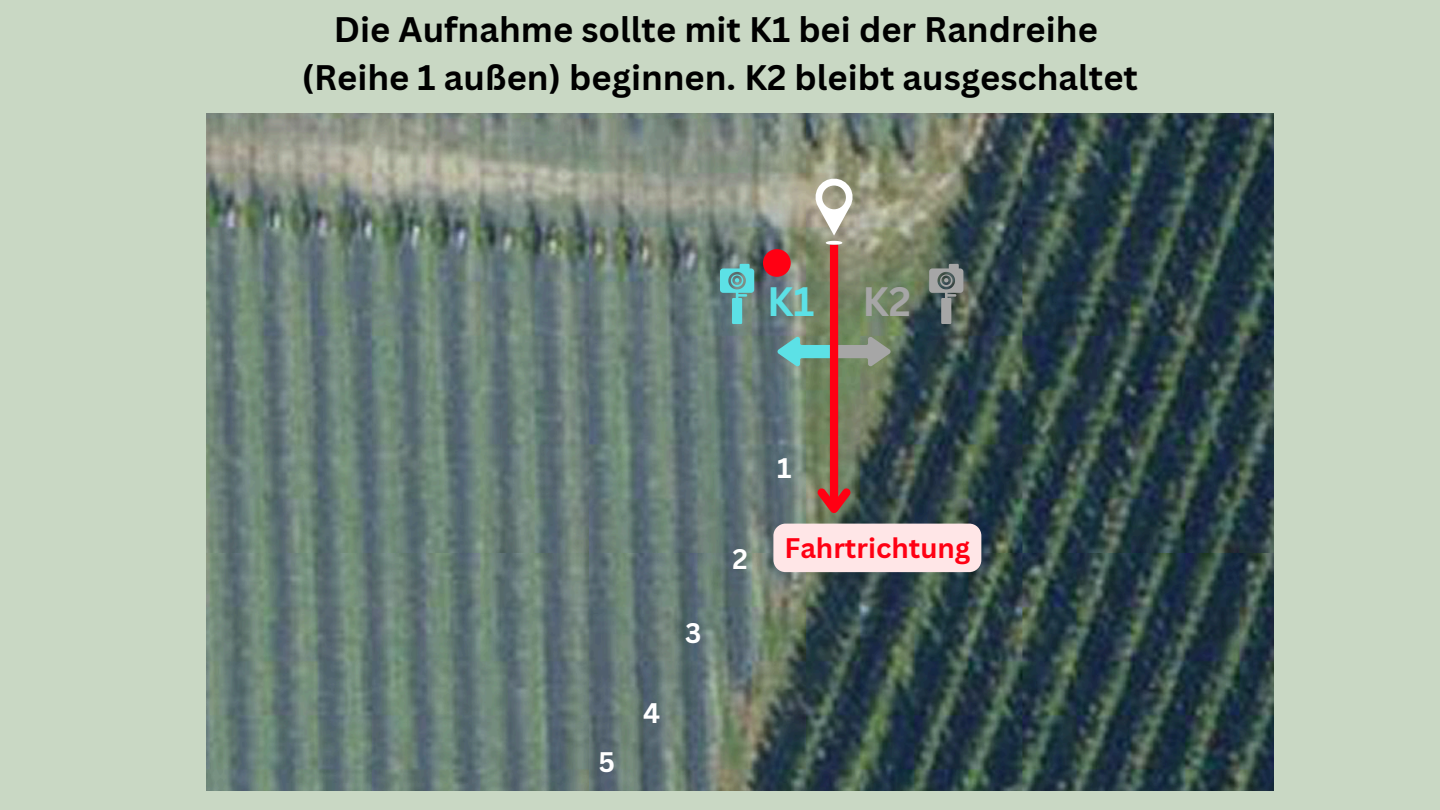
<style>
.page{position:relative;width:1440px;height:810px;background:#c9d8c4}
.page>*{position:absolute;margin:0;border:0;box-sizing:border-box;transform-origin:0 0}
.t1{font:700 40px "Canva Sans";color:#5ce1e6}
.t2{font:700 40px "Canva Sans";color:#a6a6a6}
.t3{font:700 34.6px/48px "Canva Sans";color:#000;text-align:center}
.t4{font:700 27.6px "Canva Sans";color:#ff0013}
.t5{font:700 27.6px "Canva Sans";color:#fff}
</style>
<div class="page">
<img style="left:207px;top:113px;width:1066px;height:678px">
<svg style="left:720px;top:264px;width:34px;height:60px;background:#63adae"></svg>
<svg style="left:929px;top:264px;width:34px;height:60px;background:#707977"></svg>
<svg style="left:777px;top:336px;width:114px;height:31px;background:#79a295"></svg>
<svg style="left:815px;top:175px;width:38px;height:69px;background:#c1bfb1"></svg>
<div style="left:830px;top:245px;width:8px;height:264px;background:#ff0013"></div>
<svg style="left:810px;top:481px;width:48px;height:42px;background:#8e5447"></svg>
<div style="left:763px;top:249px;width:28px;height:28px;background:#ff0013;border-radius:50%"></div>
<div style="left:773px;top:524px;width:208px;height:48px;background:#ffe6e7;border-radius:12px"></div>
<p class="t3" style="left:302px;top:4px;width:838px">Die Aufnahme sollte mit K1 bei der Randreihe (Reihe 1 außen) beginnen. K2 bleibt ausgeschaltet</p>
<p class="t1" style="left:767px;top:273px;width:49px">K1</p>
<p class="t2" style="left:863px;top:273px;width:50px">K2</p>
<p class="t5" style="left:599px;top:742px;width:18px">5</p>
<p class="t5" style="left:643px;top:694px;width:19px">4</p>
<h1 class="t5" style="left:685px;top:613px;width:18px">3</h1>
<h1 class="t5" style="left:733px;top:540px;width:17px">2</h1>
<p class="t5" style="left:777px;top:449px;width:16px">1</p>
<p class="t4" style="left:784px;top:529px;width:187px">Fahrtrichtung</p>
</div>
